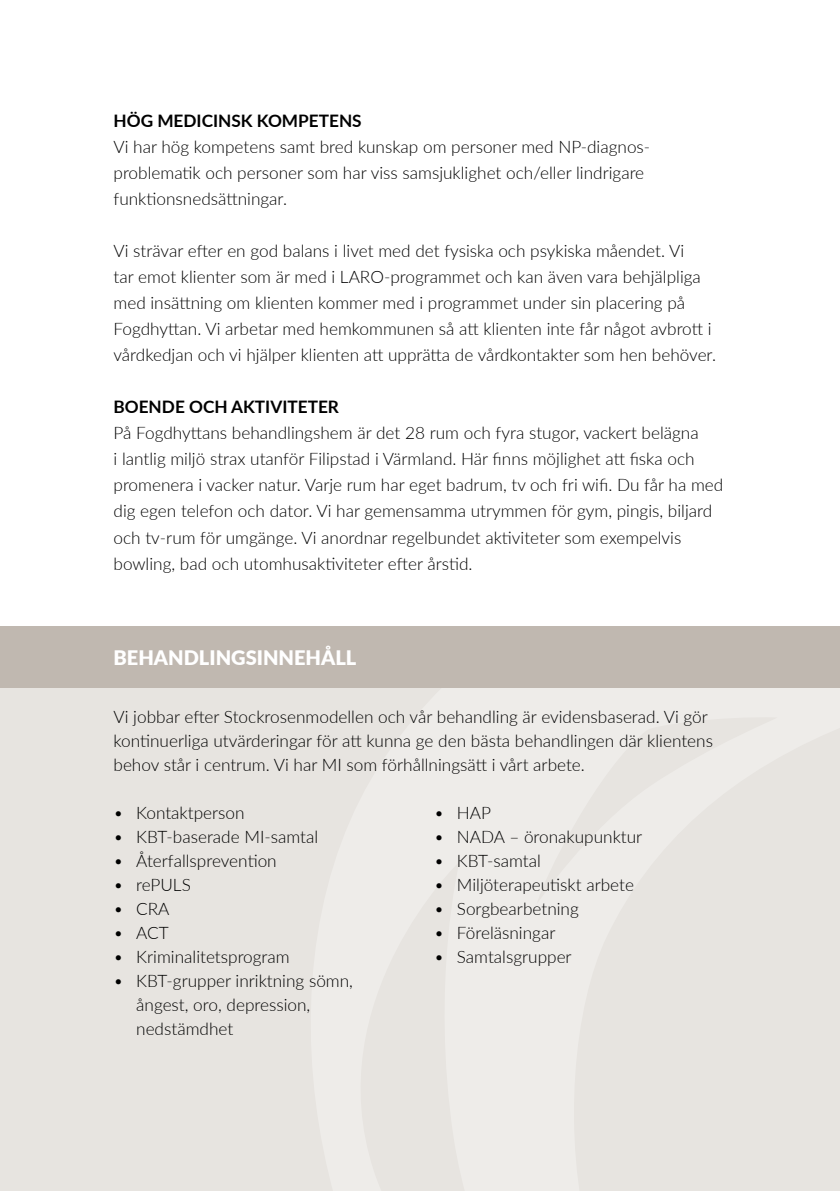
<style>
.page{position:relative;width:840px;height:1191px;background:#fff}
.page>*{position:absolute;margin:0;border:0;box-sizing:border-box;transform-origin:0 0}
.t1{font:900 20px "Lato";color:#fff}
.t2{font:300 17.2px/26px "Lato";color:#000}
.t3{font:700 17.2px "Lato";color:#000}
</style>
<div class="page">
<div style="left:0;top:631px;width:839px;height:560px;background:#e7e4e0"></div>
<div style="left:0;top:626px;width:839px;height:61px;background:#c0b8b0"></div>
<p class="t3" style="left:113px;top:108px;width:249px">HÖG MEDICINSK KOMPETENS</p>
<p class="t2" style="left:113px;top:133px;width:538px">Vi har hög kompetens samt bred kunskap om personer med NP-diagnos&shy;problematik och personer som har viss samsjuklighet och/eller lindrigare funktionsnedsättningar.</p>
<p class="t2" style="left:113px;top:237px;width:603px">Vi strävar efter en god balans i livet med det fysiska och psykiska måendet. Vi<br>tar emot klienter som är med i LARO-programmet och kan även vara behjälpliga med insättning om klienten kommer med i programmet under sin placering på Fogdhyttan. Vi arbetar med hemkommunen så att klienten inte får något avbrott i vårdkedjan och vi hjälper klienten att upprätta de vårdkontakter som hen behöver.</p>
<p class="t3" style="left:113px;top:394px;width:227px">BOENDE OCH AKTIVITETER</p>
<p class="t2" style="left:113px;top:419px;width:611px">På Fogdhyttans behandlingshem är det 28 rum och fyra stugor, vackert belägna<br>i lantlig miljö strax utanför Filipstad i Värmland. Här finns möjlighet att fiska och promenera i vacker natur. Varje rum har eget badrum, tv och fri wifi. Du får ha med dig egen telefon och dator. Vi har gemensamma utrymmen för gym, pingis, biljard och tv-rum för umgänge. Vi anordnar regelbundet aktiviteter som exempelvis bowling, bad och utomhusaktiviteter efter årstid.</p>
<p class="t1" style="left:113px;top:642px;width:244px">BEHANDLINGSINNEHÅLL</p>
<p class="t2" style="left:113px;top:704px;width:600px;line-height:24px">Vi jobbar efter Stockrosenmodellen och vår behandling är evidensbaserad. Vi gör kontinuerliga utvärderingar för att kunna ge den bästa behandlingen där klientens behov står i centrum. Vi har MI som förhållningsätt i vårt arbete.</p>
<p class="t2" style="left:113px;top:799px;width:132px">• Kontaktperson</p>
<p class="t2" style="left:113px;top:823px;width:206px">• KBT-baserade MI-samtal</p>
<p class="t2" style="left:113px;top:847px;width:165px">• Återfallsprevention</p>
<p class="t2" style="left:113px;top:871px;width:79px">• rePULS</p>
<p class="t2" style="left:113px;top:895px;width:58px">• CRA</p>
<p class="t2" style="left:113px;top:919px;width:57px">• ACT</p>
<p class="t2" style="left:113px;top:943px;width:178px">• Kriminalitetsprogram</p>
<p class="t2" style="left:136px;top:968px;width:218px;line-height:24px;text-indent:-23px">• KBT-grupper inriktning sömn, ångest, oro, depression, nedstämdhet</p>
<p class="t2" style="left:434px;top:799px;width:58px">• HAP</p>
<p class="t2" style="left:434px;top:823px;width:209px">• NADA – öronakupunktur</p>
<p class="t2" style="left:434px;top:847px;width:108px">• KBT-samtal</p>
<p class="t2" style="left:434px;top:871px;width:201px">• Miljöterapeutiskt arbete</p>
<p class="t2" style="left:434px;top:895px;width:146px">• Sorgbearbetning</p>
<p class="t2" style="left:434px;top:919px;width:123px">• Föreläsningar</p>
<p class="t2" style="left:434px;top:943px;width:139px">• Samtalsgrupper</p>
</div>
